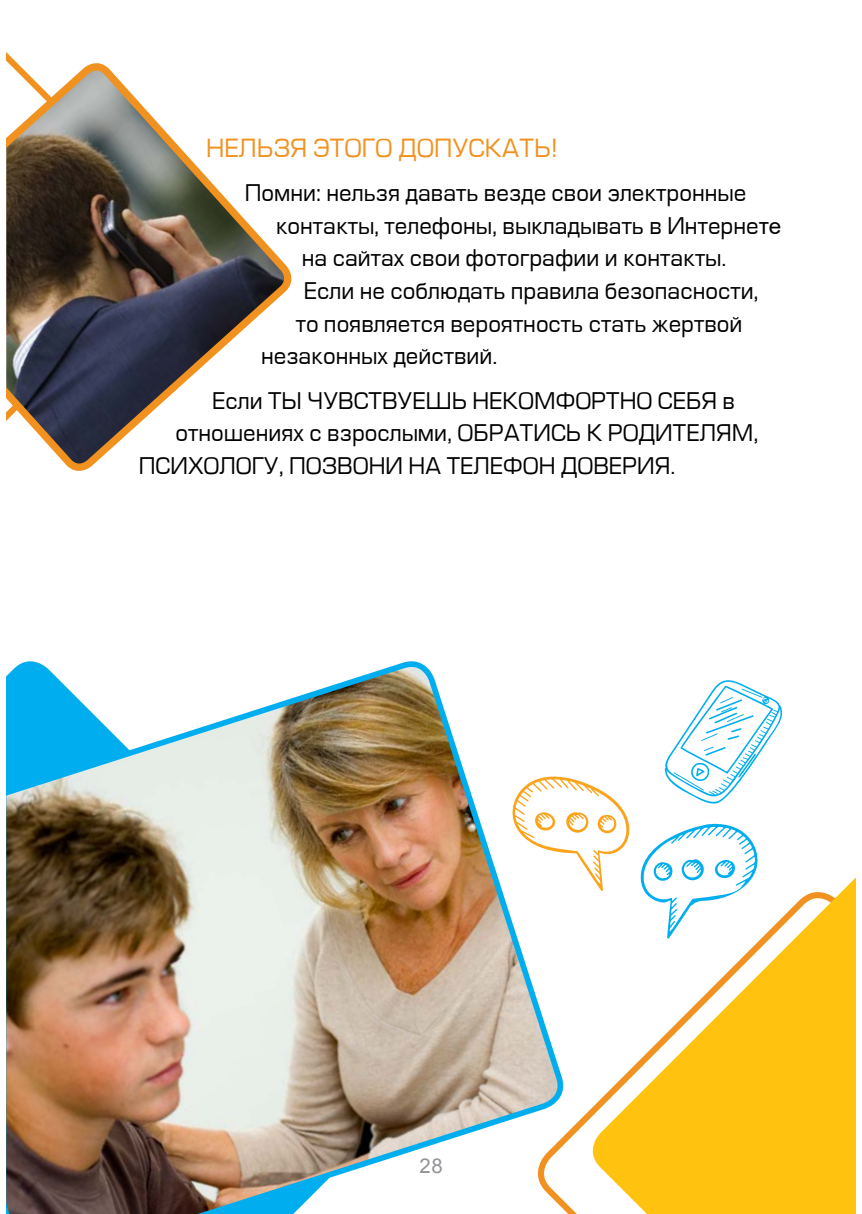
<style>
.page{position:relative;width:862px;height:1214px;background:#fff}
.page>*{position:absolute;margin:0;border:0;box-sizing:border-box;transform-origin:0 0}
.t1{font:24.4px "GL Europe Normal";color:#f19220}
.t2{font:22.4px "GL Europe Normal";color:#000}
.t3{font:20.4px "Arial";color:#939598}
.s1{font-family:"Arial"}
</style>
<div class="page">
<img style="left:6px;top:61px;width:286px;height:410px">
<img style="left:6px;top:661px;width:560px;height:552px">
<svg style="left:664px;top:680px;width:118px;height:124px"></svg>
<svg style="left:741px;top:688px;width:21px;height:10px"></svg>
<svg style="left:703px;top:746px;width:11px;height:5px"></svg>
<svg style="left:701px;top:733px;width:17px;height:8px"></svg>
<svg style="left:726px;top:713px;width:18px;height:9px"></svg>
<svg style="left:720px;top:707px;width:12px;height:5px"></svg>
<svg style="left:720px;top:696px;width:13px;height:7px"></svg>
<svg style="left:673px;top:772px;width:31px;height:18px"></svg>
<svg style="left:644px;top:823px;width:114px;height:39px"></svg>
<svg style="left:507px;top:775px;width:123px;height:116px"></svg>
<svg style="left:583px;top:862px;width:272px;height:351px;fill:#ffc20e"></svg>
<p class="t1" style="left:206px;top:135px;width:353px">Нельзя этого допускать!</p>
<p class="t2" style="left:245px;top:181px;width:503px">Помни: нельзя давать везде свои электронные</p>
<p class="t2" style="left:276px;top:214px;width:507px">контакты, телефоны, выкладывать в интерне<span class="s1">те</span></p>
<p class="t2" style="left:302px;top:246px;width:426px">на сайтах свои фотографии и контакты.</p>
<p class="t2" style="left:304px;top:279px;width:456px">Если не соблюдать правила безопасности,</p>
<p class="t2" style="left:296px;top:312px;width:448px">то появляется вероятность стать жертвой</p>
<p class="t2" style="left:261px;top:344px;width:238px">незаконных действий.</p>
<p class="t2" style="left:212px;top:388px;width:308px">Если ты чувствуешь неком</p>
<p class="t2" style="left:556px;top:388px;width:181px">фортно себя в</p>
<p class="t2" style="left:175px;top:421px;width:584px">отношениях с взрослыми, обратись к родителям ,</p>
<p class="t2" style="left:139px;top:454px;width:538px">психологу, позвони на телефон доверия.</p>
<p class="t3" style="left:420px;top:1151px;width:25px">28</p>
</div>
